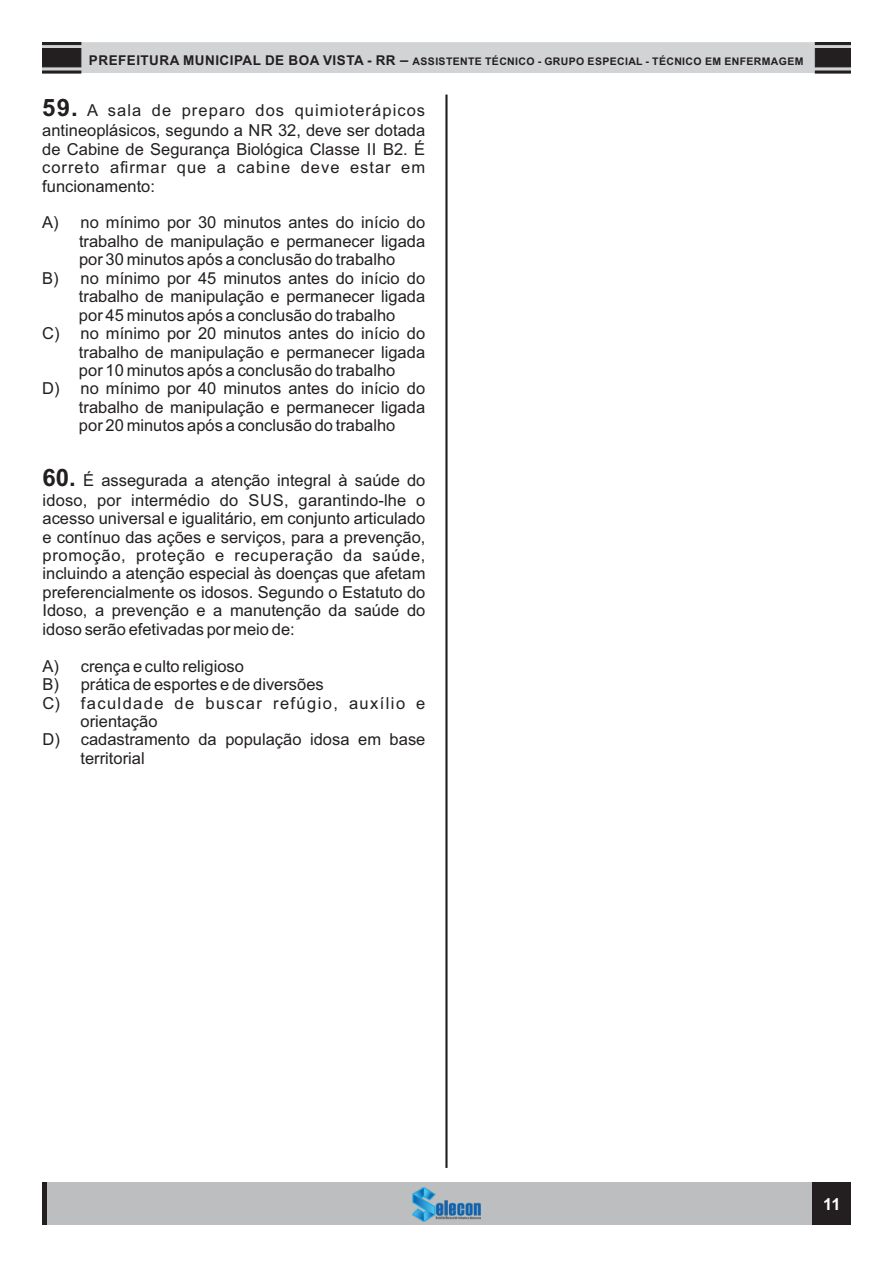
<style>
.page{position:relative;width:893px;height:1263px;background:#fff}
.page>*{position:absolute;margin:0;border:0;box-sizing:border-box;transform-origin:0 0}
.t1{font:16.5px/18.5px "Arial";color:#231f20}
.t2{font:16.5px "Arial";letter-spacing:.085em;color:#231f20}
.t3{font:700 16.5px "Arial";color:#fff}
.t4{font:700 10.5px "Arial";letter-spacing:.035em;color:#231f20}
.s1{font-size:13.5px}
.s2{font-size:14.85px}
.s3{font-weight:700;font-size:24px}
</style>
<div class="page">
<div style="left:43px;top:1182px;width:807px;height:43px;background:#bcbec0"></div>
<img style="left:413px;top:1188px;width:67px;height:33px">
<hr style="left:43px;top:1182px;width:4px;height:43px;background:#231f20">
<div style="left:812px;top:1182px;width:38px;height:43px;background:#231f20"></div>
<svg style="left:42px;top:42px;width:809px;height:32px;background:#c5c7c7"></svg>
<hr style="left:445px;top:95px;width:3px;height:1073px;background:#231f20">
<p class="t4" style="left:89px;top:58px;width:716px"><span class="s1">PREFEITURA MUNICIPAL DE BOA VISTA - RR</span> <span class="s2">–</span> ASSISTENTE TÉCNICO - GRUPO ESPECIAL - TÉCNICO EM ENFERMAGEM</p>
<p class="t1" style="left:42px;top:102px;width:384px;line-height:20px"><span class="s3">59.</span> A sala de preparo dos quimioterápicos antineoplásicos, segundo a NR 32, deve ser dotada</p>
<p class="t1" style="left:42px;top:141px;width:384px;text-align:justify">de Cabine de Segurança Biológica Classe II B2. É correto afirmar que a cabine deve estar em funcionamento:</p>
<p class="t1" style="left:42px;top:215px;width:384px">A) no mínimo por 30 minutos antes do início do</p>
<p class="t1" style="left:79px;top:233px;width:348px">trabalho de manipulação e permanecer ligada</p>
<p class="t1" style="left:79px;top:252px;width:318px">por 30 minutos após a conclusão do trabalho</p>
<p class="t1" style="left:42px;top:270px;width:384px">B) no mínimo por 45 minutos antes do início do</p>
<p class="t1" style="left:79px;top:289px;width:348px">trabalho de manipulação e permanecer ligada</p>
<p class="t1" style="left:79px;top:307px;width:318px">por 45 minutos após a conclusão do trabalho</p>
<p class="t1" style="left:42px;top:326px;width:384px">C) no mínimo por 20 minutos antes do início do</p>
<p class="t1" style="left:79px;top:344px;width:348px">trabalho de manipulação e permanecer ligada</p>
<p class="t1" style="left:79px;top:362px;width:318px">por 10 minutos após a conclusão do trabalho</p>
<p class="t1" style="left:42px;top:381px;width:384px">D) no mínimo por 40 minutos antes do início do</p>
<p class="t1" style="left:79px;top:399px;width:348px">trabalho de manipulação e permanecer ligada</p>
<p class="t1" style="left:79px;top:418px;width:318px">por 20 minutos após a conclusão do trabalho</p>
<p class="t1" style="left:43px;top:471px;width:384px;line-height:20px"><span class="s3">60.</span> É assegurada a atenção integral à saúde do idoso, por intermédio do SUS, garantindo-lhe o</p>
<p class="t1" style="left:42px;top:511px;width:384px;text-align:justify">acesso universal e igualitário, em conjunto articulado e contínuo das ações e serviços, para a prevenção, promoção, proteção e recuperação da saúde, incluindo a atenção especial às doenças que afetam preferencialmente os idosos. Segundo o Estatuto do Idoso, a prevenção e a manutenção da saúde do idoso serão efetivadas por meio de:</p>
<p class="t1" style="left:42px;top:658px;width:203px">A) crença e culto religioso</p>
<p class="t1" style="left:42px;top:676px;width:283px">B) prática de esportes e de diversões</p>
<p class="t2" style="left:42px;top:696px;width:384px">C) faculdade de buscar refúgio, auxílio e</p>
<p class="t1" style="left:81px;top:713px;width:79px">orientação</p>
<p class="t1" style="left:42px;top:732px;width:384px">D) cadastramento da população idosa em base</p>
<p class="t1" style="left:81px;top:750px;width:66px">territorial</p>
<p class="t3" style="left:823px;top:1197px;width:19px">11</p>
</div>
